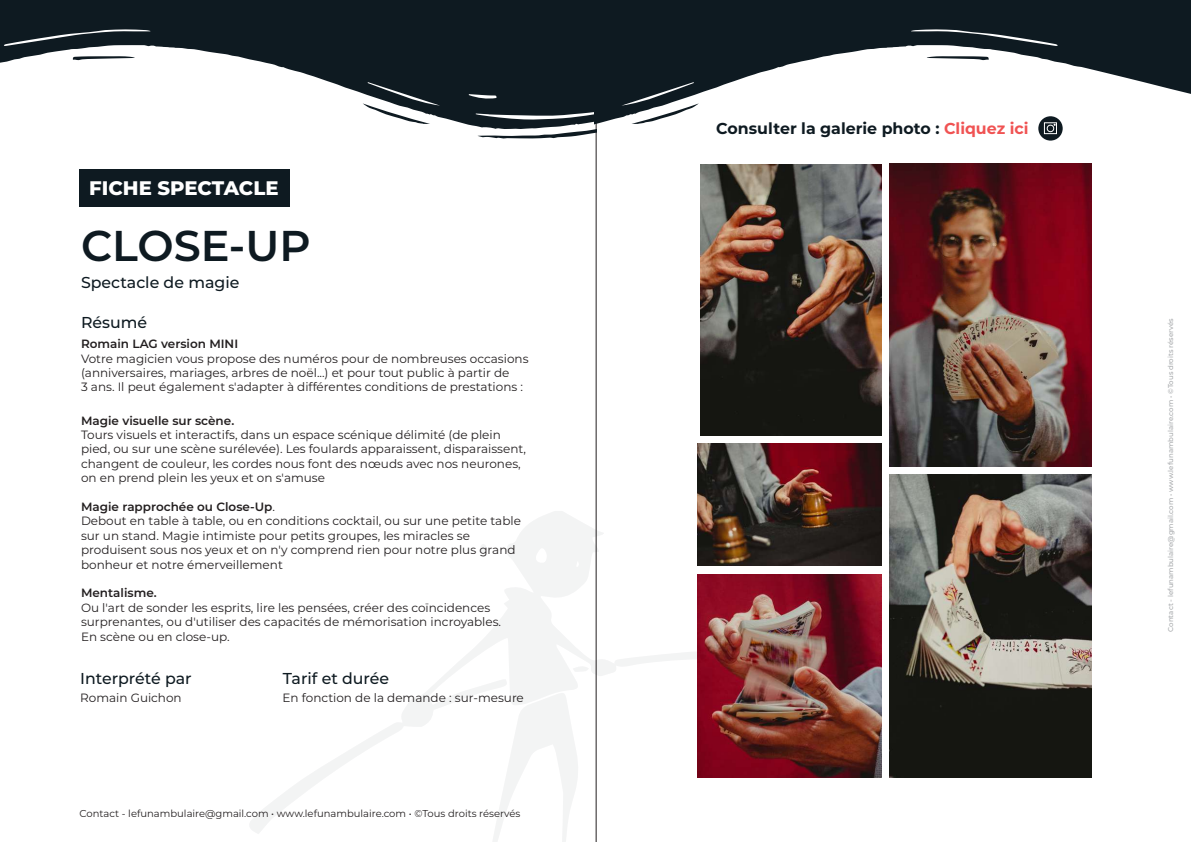
<style>
.page{position:relative;width:1191px;height:842px;background:#fff}
.page>*{position:absolute;margin:0;border:0;box-sizing:border-box;transform-origin:0 0}
.t1{font:600 43px "Montserrat";color:#0e1a21}
.t2{font:800 19.6px "Montserrat";color:#fff}
.t3{font:500 15.8px "Montserrat";color:#0e1a21}
.t4{font:700 15.8px "Montserrat";color:#0e1a21}
.t5{font:12px/14.4px "Montserrat";color:#231f20}
.t6{font:600 12px "Montserrat";color:#231f20}
.t7{font:10px "Montserrat";color:#231f20}
.t8{font:500 7px "Montserrat";color:#a8aaad}
.s1{font-weight:600}
.s2{color:#f05353}
</style>
<div class="page">
<hr style="left:596px;top:0;width:1px;height:842px;background:#231f20">
<svg style="left:428px;top:511px;width:339px;height:180px"></svg>
<svg style="left:250px;top:691px;width:517px;height:151px"></svg>
<svg style="left:572px;top:665px;width:17px;height:8px"></svg>
<svg style="left:479px;top:544px;width:8px;height:10px"></svg>
<svg style="left:596px;top:0;width:595px;height:129px;fill:#0e1a21"></svg>
<svg style="left:631px;top:103px;width:68px;height:21px"></svg>
<svg style="left:927px;top:56px;width:62px;height:5px"></svg>
<svg style="left:0;top:0;width:596px;height:127px;fill:#0e1a21"></svg>
<svg style="left:477px;top:116px;width:119px;height:23px"></svg>
<svg style="left:363px;top:103px;width:67px;height:21px"></svg>
<svg style="left:73px;top:56px;width:62px;height:5px"></svg>
<svg style="left:1038px;top:116px;width:24px;height:25px"></svg>
<div style="left:1044px;top:122px;width:13px;height:12px;border:1px solid #fff"></div>
<svg style="left:1045px;top:123px;width:10px;height:10px"></svg>
<div style="left:79px;top:169px;width:211px;height:38px;background:#0e1a21"></div>
<img style="left:700px;top:164px;width:181px;height:272px">
<img style="left:889px;top:474px;width:202px;height:303px">
<img style="left:698px;top:443px;width:183px;height:122px">
<img style="left:889px;top:164px;width:202px;height:303px">
<img style="left:698px;top:575px;width:183px;height:202px">
<h2 class="t2" style="left:89px;top:174px;width:191px">FICHE SPECTACLE</h2>
<h1 class="t1" style="left:81px;top:215px;width:231px">CLOSE-UP</h1>
<h3 class="t3" style="left:81px;top:271px;width:160px">Spectacle de magie</h3>
<h3 class="t3" style="left:81px;top:311px;width:68px">Résumé</h3>
<p class="t6" style="left:81px;top:335px;width:159px">Romain LAG version MINI</p>
<p class="t5" style="left:81px;top:351px;width:449px">Votre magicien vous propose des numéros pour de nombreuses occasions (anniversaires, mariages, arbres de noël...) et pour tout public à partir de<br>3 ans. Il peut également s'adapter à différentes conditions de prestations :</p>
<p class="t6" style="left:81px;top:412px;width:155px">Magie visuelle sur scène.</p>
<p class="t5" style="left:81px;top:427px;width:446px">Tours visuels et interactifs, dans un espace scénique délimité (de plein pied, ou sur une scène surélevée). Les foulards apparaissent, disparaissent, changent de couleur, les cordes nous font des nœuds avec nos neurones, on en prend plein les yeux et on s'amuse</p>
<p class="t5" style="left:81px;top:499px;width:441px"><span class="s1">Magie rapprochée ou Close-Up</span>.<br>Debout en table à table, ou en conditions cocktail, ou sur une petite table sur un stand. Magie intimiste pour petits groupes, les miracles se produisent sous nos yeux et on n'y comprend rien pour notre plus grand bonheur et notre émerveillement</p>
<p class="t6" style="left:81px;top:585px;width:77px">Mentalisme.</p>
<p class="t5" style="left:81px;top:600px;width:421px">Ou l'art de sonder les esprits, lire les pensées, créer des coïncidences surprenantes, ou d'utiliser des capacités de mémorisation incroyables.<br>En scène ou en close-up.</p>
<h3 class="t3" style="left:80px;top:667px;width:113px">Interprété par</h3>
<p class="t5" style="left:80px;top:690px;width:103px">Romain Guichon</p>
<h3 class="t3" style="left:283px;top:667px;width:108px">Tarif et durée</h3>
<p class="t5" style="left:282px;top:690px;width:243px">En fonction de la demande : sur-mesure</p>
<p class="t7" style="left:79px;top:807px;width:442px">Contact - lefunambulaire@gmail.com • www.lefunambulaire.com • ©Tous droits réservés</p>
<h3 class="t4" style="left:716px;top:117px;width:314px">Consulter la galerie photo : <span class="s2">Cliquez ici</span></h3>
<p class="t8" style="left:1165px;top:632px;width:315px;rotate:-90deg">Contact - lefunambulaire@gmail.com • www.lefunambulaire.com • ©Tous droits réservés</p>
</div>
